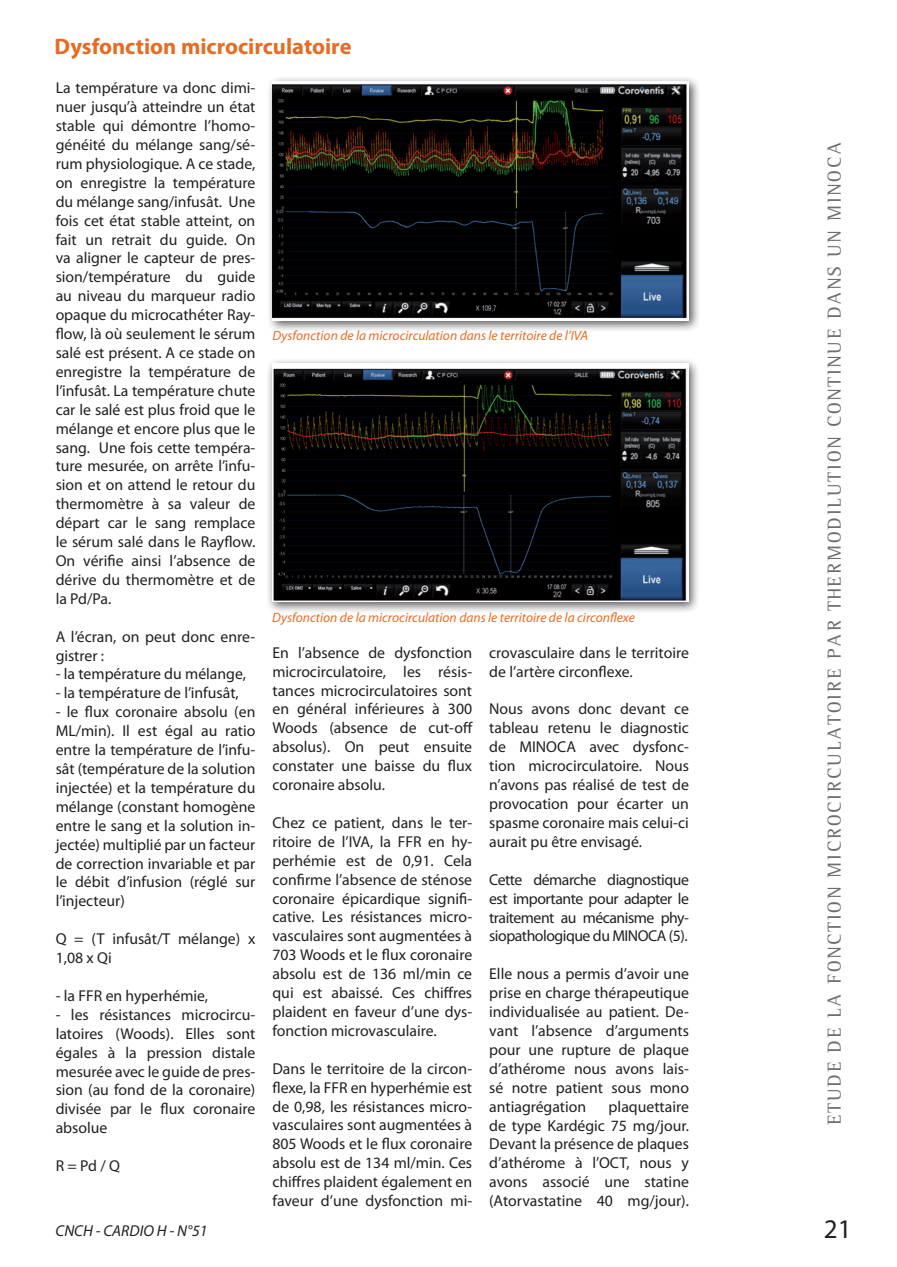
<style>
.page{position:relative;width:897px;height:1267px;background:#fff}
.page>*{position:absolute;margin:0;border:0;box-sizing:border-box;transform-origin:0 0}
.t1{font:27px "Myriad Pro";color:#231f20}
.t2{font:700 22.5px "Myriad Pro";color:#e66c23}
.t3{font:19.5px "Leftist Mono Serif";letter-spacing:.09em;color:#6c6d70}
.t4{font:15.75px/18.9px "Myriad Pro";color:#231f20;text-align:justify}
.t5{font:italic 15.75px "Myriad Pro";color:#231f20}
.t6{font:italic 13.5px "Myriad Pro";color:#e66c23}
</style>
<div class="page">
<div style="left:267px;top:75px;width:434px;height:257px;background:#231f20;opacity:.75"></div>
<img style="left:273px;top:81px;width:416px;height:239px">
<div style="left:266px;top:358px;width:434px;height:256px;background:#231f20;opacity:.75"></div>
<img style="left:272px;top:364px;width:416px;height:237px">
<p class="t2" style="left:55px;top:32px;width:298px">Dysfonction microcirculatoire</p>
<p class="t4" style="left:56px;top:78px;width:201px">La température va donc dimi&shy;nuer jusqu’à atteindre un état stable qui démontre l’homo&shy;généité du mélange sang/sé&shy;rum physiologique. A ce stade, on enregistre la température du mélange sang/infusât. Une fois cet état stable atteint, on fait un retrait du guide. On va aligner le capteur de pres&shy;sion/température du guide au niveau du marqueur radio opaque du microcathéter Ray&shy;flow, là où seulement le sérum salé est présent. A ce stade on enregistre la température de l’infusât. La température chute car le salé est plus froid que le mélange et encore plus que le sang. Une fois cette tempéra&shy;ture mesurée, on arrête l’infu&shy;sion et on attend le retour du thermomètre à sa valeur de départ car le sang remplace le sérum salé dans le Rayflow.<br>On vérifie ainsi l’absence de dérive du thermomètre et de la Pd/Pa.</p>
<p class="t4" style="left:56px;top:626px;width:201px">A l’écran, on peut donc enre&shy;gistrer :</p>
<p class="t4" style="left:56px;top:664px;width:192px">- la température du mélange,</p>
<p class="t4" style="left:56px;top:683px;width:184px">- la température de l’infusât,</p>
<p class="t4" style="left:56px;top:702px;width:201px">- le flux coronaire absolu (en ML/min). Il est égal au ratio entre la température de l’infu&shy;sât (température de la solution injectée) et la température du mélange (constant homogène entre le sang et la solution in&shy;jectée) multiplié par un facteur de correction invariable et par le débit d’infusion (réglé sur l’injecteur)</p>
<p class="t4" style="left:56px;top:929px;width:201px">Q = (T infusât/T mélange) x<br>1,08 x Qi</p>
<p class="t4" style="left:56px;top:985px;width:154px">- la FFR en hyperhémie,</p>
<p class="t4" style="left:56px;top:1004px;width:201px">- les résistances microcircu&shy;latoires (Woods). Elles sont égales à la pression distale mesurée avec le guide de pres&shy;sion (au fond de la coronaire) divisée par le flux coronaire absolue</p>
<p class="t4" style="left:56px;top:1156px;width:66px">R = Pd / Q</p>
<p class="t6" style="left:272px;top:327px;width:317px">Dysfonction de la microcirculation dans le territoire de l’IVA</p>
<p class="t6" style="left:272px;top:609px;width:364px">Dysfonction de la microcirculation dans le territoire de la circonflexe</p>
<p class="t4" style="left:272px;top:642px;width:202px">En l’absence de dysfonction microcirculatoire, les résis&shy;tances microcirculatoires sont en général inférieures à 300<br>Woods (absence de cut-off absolus). On peut ensuite constater une baisse du flux coronaire absolu.</p>
<p class="t4" style="left:272px;top:812px;width:201px">Chez ce patient, dans le ter&shy;ritoire de l’IVA, la FFR en hy&shy;perhémie est de 0,91. Cela confirme l’absence de sténose coronaire épicardique signifi&shy;cative. Les résistances micro&shy;vasculaires sont augmentées à 703 Woods et le flux coronaire absolu est de 136 ml/min ce qui est abaissé. Ces chiffres plaident en faveur d’une dys&shy;fonction microvasculaire.</p>
<p class="t4" style="left:272px;top:1058px;width:201px">Dans le territoire de la circon&shy;flexe, la FFR en hyperhémie est de 0,98, les résistances micro&shy;vasculaires sont augmentées à 805 Woods et le flux coronaire absolu est de 134 ml/min. Ces chiffres plaident également en faveur d’une dysfonction mi-</p>
<p class="t4" style="left:489px;top:642px;width:201px">crovasculaire dans le territoire de l’artère circonflexe.</p>
<p class="t4" style="left:489px;top:699px;width:201px">Nous avons donc devant ce tableau retenu le diagnostic de MINOCA avec dysfonc&shy;tion microcirculatoire. Nous n’avons pas réalisé de test de provocation pour écarter un spasme coronaire mais celui-ci aurait pu être envisagé.</p>
<p class="t4" style="left:489px;top:869px;width:201px">Cette démarche diagnostique est importante pour adapter le traitement au mécanisme phy&shy;siopathologique du MINOCA (5).</p>
<p class="t4" style="left:489px;top:964px;width:201px">Elle nous a permis d’avoir une prise en charge thérapeutique individualisée au patient. De&shy;vant l’absence d’arguments pour une rupture de plaque d’athérome nous avons lais&shy;sé notre patient sous mono antiagrégation</p>
<p class="t4" style="left:489px;top:1096px;width:201px;text-indent:119px">plaquettaire de type Kardégic 75 mg/jour.<br>Devant la présence de plaques d’athérome à l’OCT, nous y avons associé une statine (Atorvastatine 40 mg/jour).</p>
<p class="t3" style="left:823px;top:1125px;width:984px;rotate:-90deg">ETUDE DE LA FONCTION MICROCIRCULATOIRE PAR THERMODILUTION CONTINUE DANS UN MINOCA</p>
<p class="t5" style="left:56px;top:1220px;width:154px">CNCH - CARDIO H - N°51</p>
<h1 class="t1" style="left:823px;top:1212px;width:29px">21</h1>
</div>
